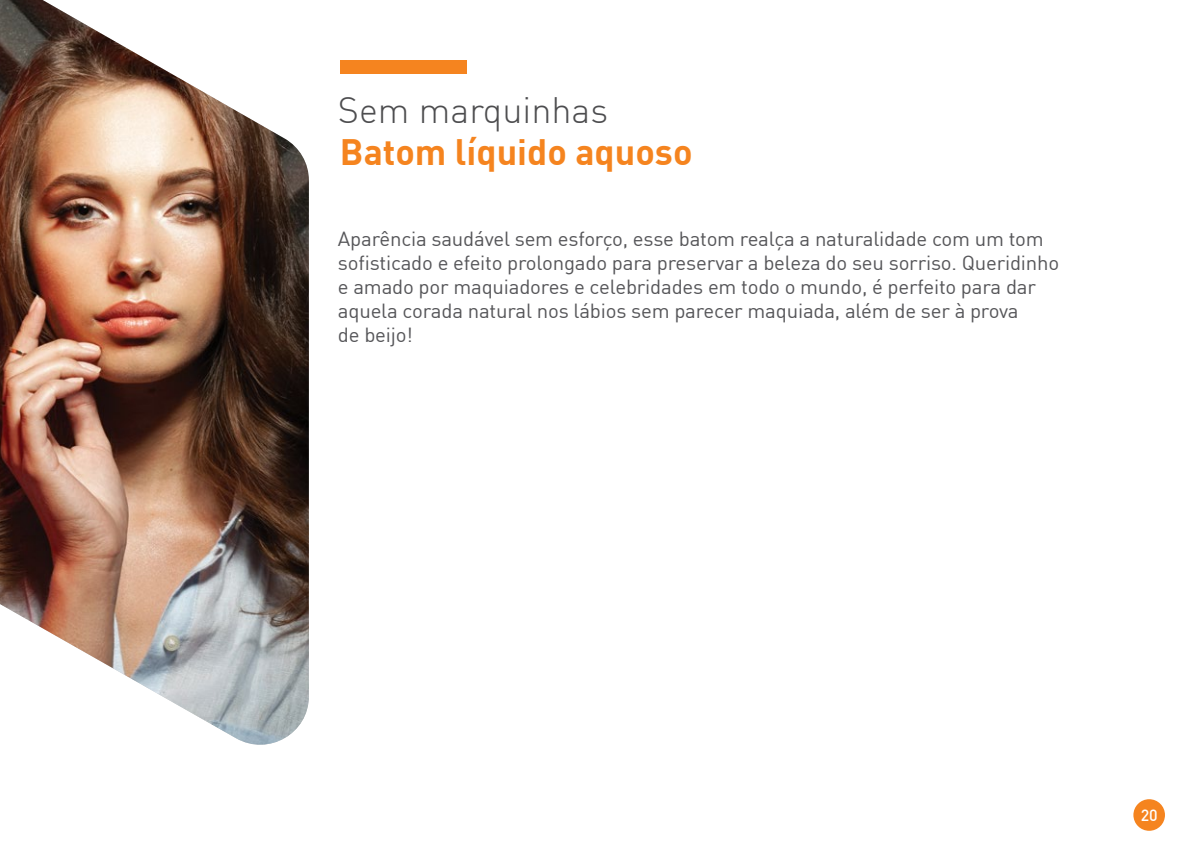
<style>
.page{position:relative;width:1191px;height:851px;background:#fff}
.page>*{position:absolute;margin:0;border:0;box-sizing:border-box;transform-origin:0 0}
.t1{font:700 36px "DIN Pro";color:#f5841f}
.t2{font:300 36px "DIN Pro";color:#4d4d4f}
.t3{font:20px/24px "DIN Pro";letter-spacing:-.01em;color:#565659}
.t4{font:500 16px "DIN Pro";color:#fff}
</style>
<div class="page">
<div style="left:1133px;top:799px;width:32px;height:31px;background:#f5841f;border-radius:50%"></div>
<img style="left:0;top:0;width:309px;height:744px">
<div style="left:340px;top:61px;width:126px;height:13px;background:#f5841f"></div>
<h1 class="t2" style="left:338px;top:82px;width:272px">Sem marquinhas</h1>
<h1 class="t1" style="left:340px;top:123px;width:354px">Batom líquido aquoso</h1>
<p class="t3" style="left:338px;top:226px;width:723px">Aparência saudável sem esforço, esse batom realça a naturalidade com um tom sofisticado e efeito prolongado para preservar a beleza do seu sorriso. Queridinho e amado por maquiadores e celebridades em todo o mundo, é perfeito para dar aquela corada natural nos lábios sem parecer maquiada, além de ser à prova<br>de beijo!</p>
<p class="t4" style="left:1140px;top:802px;width:19px">20</p>
</div>
